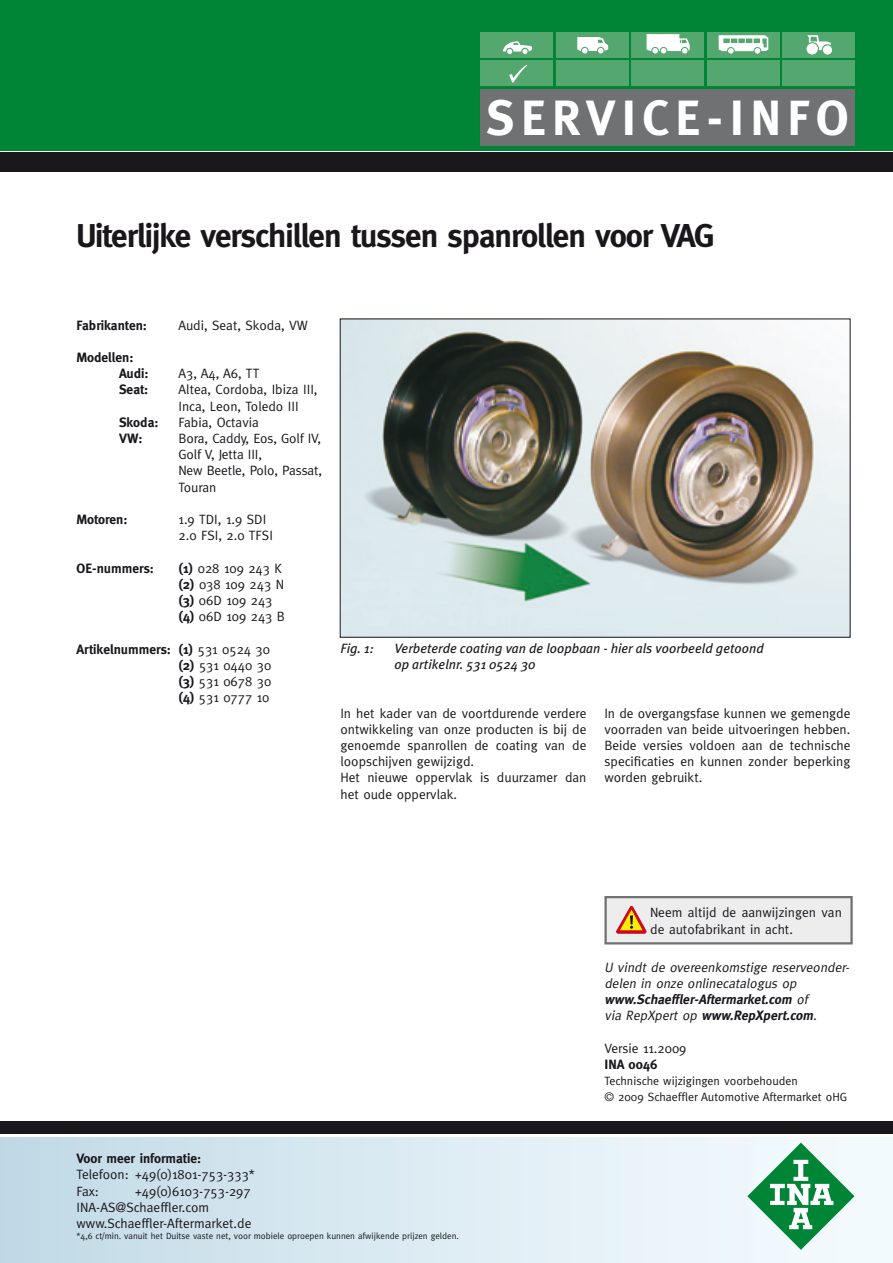
<style>
.page{position:relative;width:893px;height:1263px;background:#fff}
.page>*{position:absolute;margin:0;border:0;box-sizing:border-box;transform-origin:0 0}
.t1{font:700 49.5px "Meta";letter-spacing:.13em;color:#fff}
.t2{font:700 33px "Meta";letter-spacing:-.03em;color:#1a171c}
.t3{font:13.5px/16.2px "Meta";color:#1a171c}
.t4{font:italic 13.5px/16.2px "Meta";color:#1a171c}
.t5{font:700 13.5px/16.2px "Meta";color:#1a171c}
.t6{font:italic 13.5px/16.2px "Meta Plus";color:#1a171c}
.t7{font:12px/16.2px "Meta";color:#1a171c}
.t8{font:9px "Meta";color:#1a171c}
.s1{font-weight:700}
</style>
<div class="page">
<img style="left:342px;top:321px;width:506px;height:315px">
<div style="left:340px;top:319px;width:510px;height:319px;border:1px solid #1a171c"></div>
<div style="left:606px;top:897px;width:246px;height:46px;background:#ededee"></div>
<div style="left:604px;top:896px;width:249px;height:48px;border:2px solid #707173"></div>
<svg style="left:616px;top:906px;width:30px;height:27px"></svg>
<div style="left:0;top:0;width:893px;height:150px;background:#008435"></div>
<div style="left:480px;top:61px;width:73px;height:25px;background:#54a76e"></div>
<div style="left:556px;top:61px;width:72px;height:25px;background:#54a76e"></div>
<div style="left:631px;top:61px;width:73px;height:25px;background:#54a76e"></div>
<div style="left:707px;top:61px;width:72px;height:25px;background:#54a76e"></div>
<div style="left:782px;top:61px;width:73px;height:25px;background:#54a76e"></div>
<div style="left:480px;top:32px;width:73px;height:25px;background:#54a76e"></div>
<div style="left:556px;top:32px;width:72px;height:25px;background:#54a76e"></div>
<div style="left:631px;top:32px;width:73px;height:25px;background:#54a76e"></div>
<div style="left:707px;top:32px;width:72px;height:25px;background:#54a76e"></div>
<div style="left:782px;top:32px;width:73px;height:25px;background:#54a76e"></div>
<svg style="left:503px;top:41px;width:29px;height:13px"></svg>
<svg style="left:577px;top:37px;width:31px;height:16px"></svg>
<svg style="left:647px;top:34px;width:43px;height:20px"></svg>
<svg style="left:719px;top:35px;width:49px;height:19px"></svg>
<svg style="left:806px;top:35px;width:26px;height:20px"></svg>
<div style="left:0;top:1137px;width:893px;height:126px;background:linear-gradient(to right,#c2dae6,#f7fdff)"></div>
<div style="left:0;top:1121px;width:893px;height:13px;background:#1a171c"></div>
<div style="left:0;top:152px;width:893px;height:19px;background:#1a171c"></div>
<svg style="left:746px;top:1141px;width:109px;height:110px"></svg>
<div style="left:480px;top:89px;width:375px;height:57px;background:#707173"></div>
<svg style="left:509px;top:65px;width:18px;height:18px"></svg>
<h1 class="t1" style="left:486px;top:89px;width:364px">SERVICE-INFO</h1>
<h2 class="t2" style="left:77px;top:216px;width:639px">Uiterlijke verschillen tussen spanrollen voor VAG</h2>
<p class="t5" style="left:77px;top:317px;width:72px">Fabrikanten:</p>
<p class="t3" style="left:179px;top:317px;width:131px">Audi, Seat, Skoda, VW</p>
<p class="t5" style="left:119px;top:349px;width:31px;text-indent:-43px">Modellen:<br>Audi:</p>
<p class="t3" style="left:179px;top:365px;width:83px">A3, A4, A6, TT</p>
<p class="t5" style="left:119px;top:382px;width:31px">Seat:</p>
<p class="t3" style="left:179px;top:381px;width:140px">Altea, Cordoba, Ibiza III,<br>Inca, Leon, Toledo III</p>
<p class="t5" style="left:119px;top:414px;width:41px">Skoda:</p>
<p class="t3" style="left:179px;top:414px;width:82px">Fabia, Octavia</p>
<p class="t5" style="left:119px;top:430px;width:25px">VW:</p>
<p class="t3" style="left:179px;top:430px;width:145px">Bora, Caddy, Eos, Golf IV,<br>Golf V, Jetta III,<br>New Beetle, Polo, Passat,<br>Touran</p>
<p class="t5" style="left:77px;top:511px;width:52px">Motoren:</p>
<p class="t3" style="left:179px;top:511px;width:96px">1.9 TDI, 1.9 SDI<br>2.0 FSI, 2.0 TFSI</p>
<p class="t5" style="left:77px;top:560px;width:79px">OE-nummers:</p>
<p class="t3" style="left:179px;top:560px;width:108px"><span class="s1">(1)</span> 028 109 243 K <span class="s1">(2)</span> 038 109 243 N <span class="s1">(3)</span> 06D 109 243 <span class="s1">(4)</span> 06D 109 243 B</p>
<p class="t3" style="left:179px;top:641px;width:94px;text-align:justify;text-indent:-102px"><span class="s1">Artikelnummers: (1)</span> 531 0524 30 <span class="s1">(2)</span> 531 0440 30 <span class="s1">(3)</span> 531 0678 30 <span class="s1">(4)</span> 531 0777 10</p>
<p class="t6" style="left:340px;top:640px;width:35px">Fig. 1:</p>
<p class="t6" style="left:394px;top:640px;width:371px">Verbeterde coating van de loopbaan - hier als voorbeeld getoond op artikelnr. 531 0524 30</p>
<p class="t3" style="left:340px;top:705px;width:247px">In het kader van de voortdurende verdere ontwikkeling van onze producten is bij de genoemde spanrollen de coating van de loopschijven gewijzigd.<br>Het nieuwe oppervlak is duurzamer dan het oude oppervlak.</p>
<p class="t3" style="left:604px;top:705px;width:247px;text-align:justify">In de overgangsfase kunnen we gemengde voorraden van beide uitvoeringen hebben.<br>Beide versies voldoen aan de technische specificaties en kunnen zonder beperking worden gebruikt.</p>
<p class="t3" style="left:650px;top:904px;width:193px">Neem altijd de aanwijzingen van de autofabrikant in acht.</p>
<p class="t4" style="left:604px;top:959px;width:249px">U vindt de overeenkomstige reserveonder&shy;delen in onze onlinecatalogus op <span class="s1">www.Schaeffler-Aftermarket.com</span> of<br>via RepXpert op <span class="s1">www.RepXpert.com</span>.</p>
<p class="t3" style="left:604px;top:1040px;width:83px">Versie 11.2009</p>
<p class="t5" style="left:604px;top:1056px;width:54px">INA 0046</p>
<p class="t7" style="left:604px;top:1073px;width:244px">Technische wijzigingen voorbehouden<br>© 2009 Schaeffler Automotive Aftermarket oHG</p>
<p class="t5" style="left:77px;top:1150px;width:126px">Voor meer informatie:</p>
<p class="t3" style="left:77px;top:1166px;width:180px">Telefoon: +49(0)1801-753-333*<br>Fax:</p>
<p class="t3" style="left:77px;top:1182px;width:176px;text-indent:58px">+49(0)6103-753-297<br>INA-AS@Schaeffler.com www.Schaeffler-Aftermarket.de</p>
<p class="t8" style="left:77px;top:1230px;width:384px">*4,6 ct/min. vanuit het Duitse vaste net, voor mobiele oproepen kunnen afwijkende prijzen gelden.</p>
</div>
